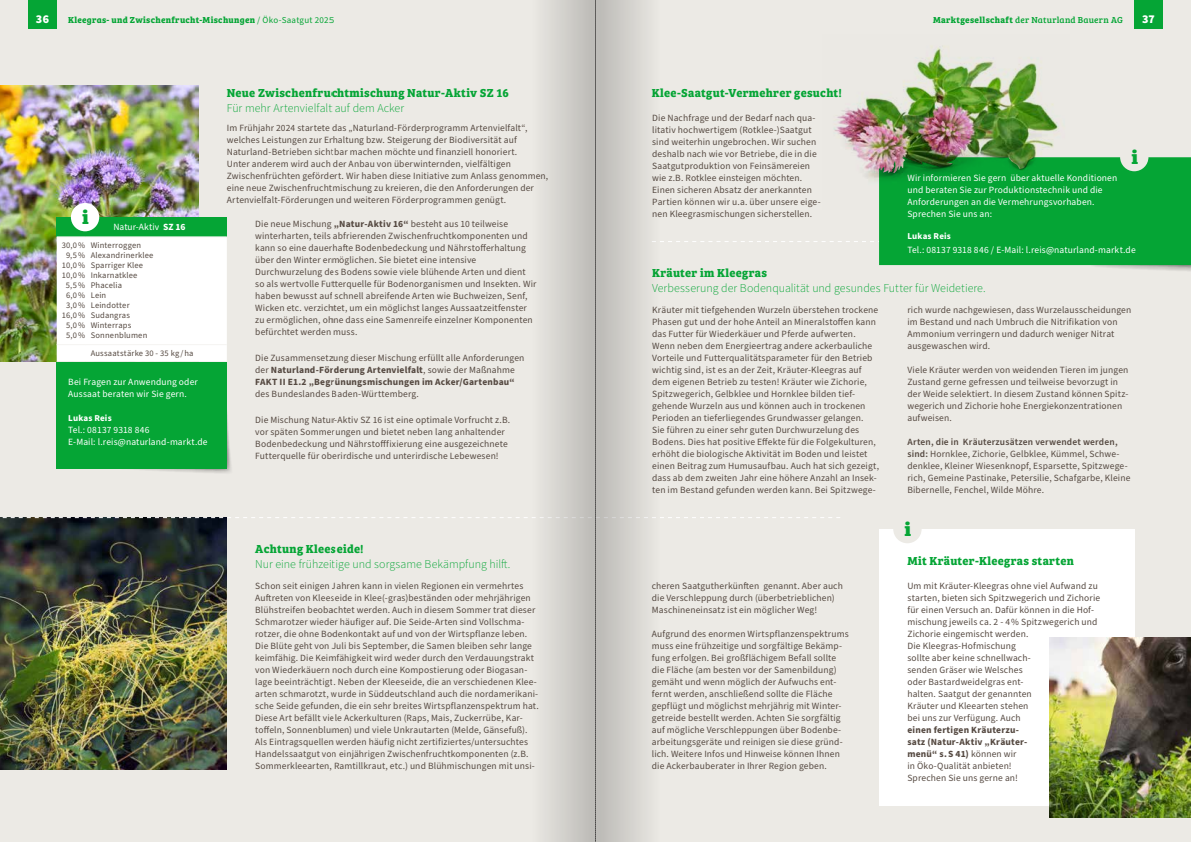
<style>
.page{position:relative;width:1191px;height:842px;background:#fff}
.page>*{position:absolute;margin:0;border:0;box-sizing:border-box;transform-origin:0 0}
.t1{font:19px "Bree Serif Eb";color:#05a535}
.t2{font:300 12px "Source Sans Pro";color:#05a535}
.t3{font:700 12px "Bree Serif";letter-spacing:.025em;color:#05a535}
.t4{font:900 12px "Source Sans Pro";color:#fff}
.t5{font:9.5px/12px "Source Sans Pro";letter-spacing:.015em;color:#564a42}
.t6{font:9.5px/12px "Source Sans Pro";letter-spacing:.015em;color:#fff}
.t7{font:700 9.5px/12px "Source Sans Pro";letter-spacing:.02em;color:#564a42}
.t8{font:700 9px "Bree Serif";letter-spacing:.03em;color:#05a535}
.t9{font:9px "Bree Serif";letter-spacing:.02em;color:#05a535}
.t10{font:700 9px "Source Sans Pro";letter-spacing:.02em;color:#fff}
.t11{font:8.5px/10px "Source Sans Pro";letter-spacing:.02em;color:#564a42;text-align:center}
.s1{font-family:"Source Sans Pro";font-weight:400}
.s2{font-weight:700}
.s3{font-weight:400}
.s4{font-weight:600}
</style>
<div class="page">
<img style="left:0;top:0;width:1191px;height:842px">
<svg style="left:333px;top:0;width:262px;height:842px;background:#e6e4df"></svg>
<svg style="left:595px;top:0;width:263px;height:842px;background:#e5e3de"></svg>
<p class="t4" style="left:36px;top:10px;width:15px">36</p>
<p class="t8" style="left:68px;top:13px;width:267px">Kleegras- und Zwischenfrucht-Mischungen <span class="s1">/ Öko-Saatgut 2025</span></p>
<p class="t9" style="left:933px;top:13px;width:191px"><span class="s2">Marktgesellschaft</span> der Naturland Bauern AG</p>
<p class="t4" style="left:1142px;top:10px;width:14px">37</p>
<h1 class="t1" style="left:83px;top:202px;width:8px">i</h1>
<p class="t6" style="left:113px;top:221px;width:74px">Natur-Aktiv <span class="s2">SZ 16</span></p>
<p class="t11" style="left:62px;top:241px;width:25px">30,0 %<br>9,5 %<br>10,0 %<br>10,0 %<br>5,5 %<br>6,0 %<br>3,0 %<br>16,0 %<br>5,0 %<br>5,0 %</p>
<p class="t11" style="left:91px;top:241px;width:64px;text-align:left">Winterroggen<br>Alexandrinerklee<br>Sparriger Klee<br>Inkarnatklee<br>Phacelia<br>Lein<br>Leindotter<br>Sudangras<br>Winterraps<br>Sonnenblumen</p>
<p class="t11" style="left:91px;top:349px;width:104px">Aussaatstärke 30 - 35 kg / ha</p>
<p class="t6" style="left:68px;top:376px;width:131px">Bei Fragen zur Anwendung oder<br>Aussaat beraten wir Sie gern.</p>
<p class="t10" style="left:68px;top:412px;width:45px">Lukas Reis</p>
<p class="t6" style="left:68px;top:424px;width:141px">Tel.: 08137 9318 846<br>E-Mail: l.reis@naturland-markt.de</p>
<p class="t3" style="left:227px;top:84px;width:283px">Neue Zwischenfruchtmischung Natur-Aktiv SZ 16</p>
<p class="t2" style="left:227px;top:100px;width:179px">Für mehr Artenvielfalt auf dem Acker</p>
<p class="t5" style="left:227px;top:122px;width:323px">Im Frühjahr 2024 startete das „Naturland-Förderprogramm Artenvielfalt“, welches Leistungen zur Erhaltung bzw. Steigerung der Biodiversität auf Naturland-Betrieben sichtbar machen möchte und finanziell honoriert.<br>Unter anderem wird auch der Anbau von überwinternden, vielfältigen Zwischenfrüchten gefördert. Wir haben diese Initiative zum Anlass genommen, eine neue Zwischenfruchtmischung zu kreieren, die den Anforderungen der Artenvielfalt-Förderungen und weiteren Förderprogrammen genügt.</p>
<p class="t5" style="left:255px;top:218px;width:283px">Die neue Mischung <span class="s2">„Natur-Aktiv 16“</span> besteht aus 10 teilweise winterharten, teils abfrierenden Zwischenfruchtkomponenten und kann so eine dauerhafte Bodenbedeckung und Nährstofferhaltung über den Winter ermöglichen. Sie bietet eine intensive Durchwurzelung des Bodens sowie viele blühende Arten und dient so als wertvolle Futterquelle für Bodenorganismen und Insekten. Wir haben bewusst auf schnell abreifende Arten wie Buchweizen, Senf, Wicken etc. verzichtet, um ein möglichst langes Aussaatzeitfenster zu ermöglichen, ohne dass eine Samenreife einzelner Komponenten befürchtet werden muss.</p>
<p class="t7" style="left:255px;top:352px;width:271px"><span class="s3">Die Zusammensetzung dieser Mischung erfüllt alle Anforderungen der</span> Naturland-Förderung Artenvielfalt<span class="s3">, sowie der Maßnahme<br></span>FAKT II E1.2 „Begrünungsmischungen im Acker/Gartenbau“</p>
<p class="t5" style="left:255px;top:388px;width:165px">des Bundeslandes Baden-Württemberg.</p>
<p class="t5" style="left:255px;top:414px;width:256px">Die Mischung Natur-Aktiv SZ 16 ist eine optimale Vorfrucht z.B. vor späten Sommerungen und bietet neben lang anhaltender Bodenbedeckung und Nährstofffixierung eine ausgezeichnete Futterquelle für oberirdische und unterirdische Lebewesen!</p>
<p class="t3" style="left:255px;top:540px;width:110px">Achtung Kleeseide!</p>
<p class="t2" style="left:255px;top:556px;width:257px">Nur eine frühzeitige und sorgsame Bekämpfung hilft.</p>
<p class="t5" style="left:255px;top:580px;width:285px">Schon seit einigen Jahren kann in vielen Regionen ein vermehrtes Auftreten von Kleeseide in Klee(-gras)beständen oder mehrjährigen Blühstreifen beobachtet werden. Auch in diesem Sommer trat dieser Schmarotzer wieder häufiger auf. Die Seide-Arten sind Vollschma&shy;rotzer, die ohne Bodenkontakt auf und von der Wirtspflanze leben.<br>Die Blüte geht von Juli bis September, die Samen bleiben sehr lange keimfähig. Die Keimfähigkeit wird weder durch den Verdauungstrakt von Wiederkäuern noch durch eine Kompostierung oder Biogasan&shy;lage beeinträchtigt. Neben der Kleeseide, die an verschiedenen Klee&shy;arten schmarotzt, wurde in Süddeutschland auch die nordamerikani&shy;sche Seide gefunden, die ein sehr breites Wirtspflanzenspektrum hat.<br>Diese Art befällt viele Ackerkulturen (Raps, Mais, Zuckerrübe, Kar&shy;toffeln, Sonnenblumen) und viele Unkrautarten (Melde, Gänsefuß).<br>Als Eintragsquellen werden häufig nicht zertifiziertes/untersuchtes Handelssaatgut von einjährigen Zwischenfruchtkomponenten (z.B.<br>Sommerkleearten, Ramtillkraut, etc.) und Blühmischungen mit unsi-</p>
<p class="t3" style="left:652px;top:84px;width:191px">Klee-Saatgut-Vermehrer gesucht!</p>
<p class="t5" style="left:652px;top:112px;width:170px">Die Nachfrage und der Bedarf nach qua&shy;litativ hochwertigem (Rotklee-)Saatgut sind weiterhin ungebrochen. Wir suchen deshalb nach wie vor Betriebe, die in die Saatgutproduktion von Feinsämereien wie z.B. Rotklee einsteigen möchten.<br>Einen sicheren Absatz der anerkannten Partien können wir u.a. über unsere eige&shy;nen Kleegrasmischungen sicherstellen.</p>
<h1 class="t1" style="left:1131px;top:142px;width:8px">i</h1>
<p class="t6" style="left:907px;top:172px;width:211px">Wir informieren Sie gern über aktuelle Konditionen und beraten Sie zur Produktionstechnik und die Anforderungen an die Vermehrungsvorhaben.<br>Sprechen Sie uns an:</p>
<p class="t10" style="left:907px;top:230px;width:45px">Lukas Reis</p>
<p class="t6" style="left:907px;top:244px;width:230px">Tel.: 08137 9318 846 / E-Mail: l.reis@naturland-markt.de</p>
<p class="t3" style="left:652px;top:264px;width:116px">Kräuter im Kleegras</p>
<p class="t2" style="left:652px;top:280px;width:335px">Verbesserung der Bodenqualität und gesundes Futter für Weidetiere.</p>
<p class="t5" style="left:652px;top:304px;width:228px">Kräuter mit tiefgehenden Wurzeln überstehen trockene Phasen gut und der hohe Anteil an Mineralstoffen kann das Futter für Wiederkäuer und Pferde aufwerten.<br>Wenn neben dem Energieertrag andere ackerbauliche Vorteile und Futterqualitätsparameter für den Betrieb wichtig sind, ist es an der Zeit, Kräuter-Kleegras auf dem eigenen Betrieb zu testen! Kräuter wie Zichorie, Spitzwegerich, Gelbklee und Hornklee bilden tief&shy;gehende Wurzeln aus und können auch in trockenen Perioden an tieferliegendes Grundwasser gelangen.<br>Sie führen zu einer sehr guten Durchwurzelung des Bodens. Dies hat positive Effekte für die Folgekulturen, erhöht die biologische Aktivität im Boden und leistet einen Beitrag zum Humusaufbau. Auch hat sich gezeigt, dass ab dem zweiten Jahr eine höhere Anzahl an Insek&shy;ten im Bestand gefunden werden kann. Bei Spitzwege-</p>
<p class="t5" style="left:652px;top:580px;width:193px">cheren Saatgutherkünften genannt. Aber auch die Verschleppung durch (überbetrieblichen)<br>Maschineneinsatz ist ein möglicher Weg!</p>
<p class="t5" style="left:652px;top:628px;width:198px">Aufgrund des enormen Wirtspflanzenspektrums muss eine frühzeitige und sorgfältige Bekämp&shy;fung erfolgen. Bei großflächigem Befall sollte die Fläche (am besten vor der Samenbildung) gemäht und wenn möglich der Aufwuchs ent&shy;fernt werden, anschließend sollte die Fläche gepflügt und möglichst mehrjährig mit Winter&shy;getreide bestellt werden. Achten Sie sorgfältig auf mögliche Verschleppungen über Bodenbe&shy;arbeitungsgeräte und reinigen sie diese gründ&shy;lich. Weitere Infos und Hinweise können Ihnen die Ackerbauberater in Ihrer Region geben.</p>
<p class="t5" style="left:907px;top:304px;width:225px">rich wurde nachgewiesen, dass Wurzelausscheidungen im Bestand und nach Umbruch die Nitrifikation von Ammonium verringern und dadurch weniger Nitrat ausgewaschen wird.</p>
<p class="t5" style="left:907px;top:364px;width:222px">Viele Kräuter werden von weidenden Tieren im jungen Zustand gerne gefressen und teilweise bevorzugt in der Weide selektiert. In diesem Zustand können Spitz&shy;wegerich und Zichorie hohe Energiekonzentrationen aufweisen.</p>
<p class="t5" style="left:907px;top:436px;width:224px"><span class="s4">Arten, die in Kräuterzusätzen verwendet werden, sind:</span> Hornklee, Zichorie, Gelbklee, Kümmel, Schwe&shy;denklee, Kleiner Wiesenknopf, Esparsette, Spitzwege&shy;rich, Gemeine Pastinake, Petersilie, Schafgarbe, Kleine Bibernelle, Fenchel, Wilde Möhre.</p>
<h1 class="t1" style="left:905px;top:514px;width:8px">i</h1>
<p class="t3" style="left:907px;top:552px;width:168px">Mit Kräuter-Kleegras starten</p>
<p class="t5" style="left:907px;top:580px;width:194px">Um mit Kräuter-Kleegras ohne viel Aufwand zu starten, bieten sich Spitzwegerich und Zichorie für einen Versuch an. Dafür können in die Hof&shy;mischung jeweils ca. 2 - 4 % Spitzwegerich und Zichorie eingemischt werden.<br>Die Kleegras-Hofmischung<br>sollte aber keine schnellwach-<br>senden Gräser wie Welsches<br>oder Bastardweidelgras ent-<br>halten. Saatgut der genannten<br>Kräuter und Kleearten stehen<br>bei uns zur Verfügung. Auch</p>
<p class="t7" style="left:907px;top:724px;width:121px">einen fertigen Kräuterzu&shy;satz (Natur-Aktiv „Kräuter&shy;menü“ s. S 41) <span class="s3">können wir<br>in Öko-Qualität anbieten!<br>Sprechen Sie uns gerne an!</span></p>
</div>
